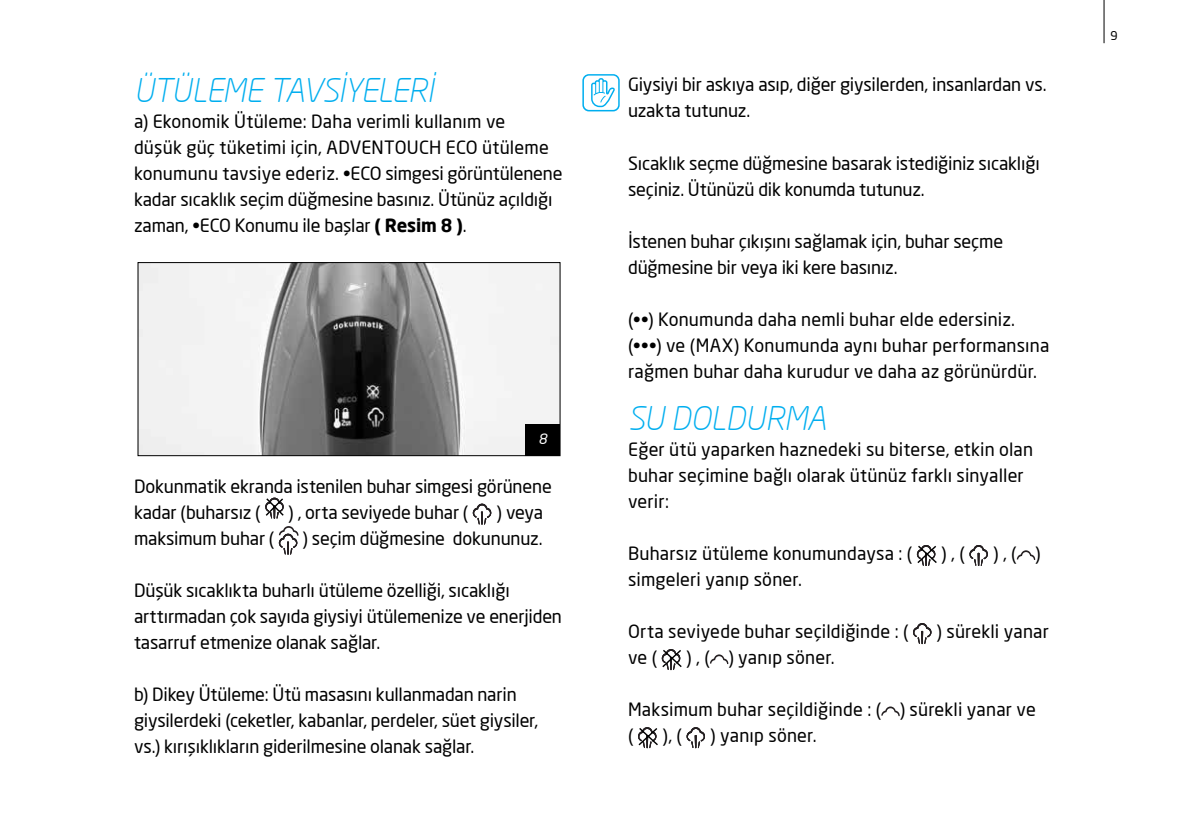
<style>
.page{position:relative;width:1191px;height:840px;background:#fff}
.page>*{position:absolute;margin:0;border:0;box-sizing:border-box;transform-origin:0 0}
.t1{font:italic 300 32px "Neo Sans Pro";letter-spacing:-.02em;color:#00aeef}
.t2{font:18px/26px "Neo Sans Pro";letter-spacing:-.01em;color:#000}
.t3{font:18px/26px "Neo Sans Pro";letter-spacing:.01em;color:#000}
.t4{font:italic 14px "Neo Sans Pro";color:#fff}
.t5{font:12px "Neo Sans Pro";color:#000}
.s1{font-weight:700}
</style>
<div class="page">
<hr style="left:1103px;top:0;width:1px;height:43px;background:#000">
<svg style="left:265px;top:497px;width:19px;height:21px"></svg>
<svg style="left:473px;top:503px;width:18px;height:21px"></svg>
<svg style="left:279px;top:526px;width:19px;height:28px"></svg>
<svg style="left:916px;top:545px;width:21px;height:20px"></svg>
<svg style="left:969px;top:545px;width:19px;height:20px"></svg>
<svg style="left:1016px;top:550px;width:19px;height:9px"></svg>
<svg style="left:913px;top:623px;width:18px;height:20px"></svg>
<svg style="left:661px;top:649px;width:21px;height:20px"></svg>
<svg style="left:710px;top:654px;width:18px;height:9px"></svg>
<svg style="left:881px;top:706px;width:18px;height:9px"></svg>
<svg style="left:638px;top:727px;width:20px;height:20px"></svg>
<svg style="left:686px;top:727px;width:19px;height:20px"></svg>
<svg style="left:582px;top:74px;width:37px;height:37px"></svg>
<img style="left:140px;top:264px;width:418px;height:189px">
<div style="left:138px;top:262px;width:422px;height:193px;border:1px solid #000"></div>
<div style="left:525px;top:424px;width:35px;height:31px;background:#000"></div>
<h1 class="t1" style="left:134px;top:71px;width:301px">ÜTÜLEME TAVSİYELERİ</h1>
<p class="t2" style="left:134px;top:108px;width:430px">a) Ekonomik Ütüleme: Daha verimli kullanım ve<br>düşük güç tüketimi için, ADVENTOUCH ECO ütüleme konumunu tavsiye ederiz. •ECO simgesi görüntülenene kadar sıcaklık seçim düğmesine basınız. Ütünüz açıldığı zaman, •ECO Konumu ile başlar <span class="s1">( Resim 8 )</span>.</p>
<p class="t4" style="left:538px;top:430px;width:10px">8</p>
<p class="t2" style="left:134px;top:472px;width:419px">Dokunmatik ekranda istenilen buhar simgesi görünene kadar (buharsız (</p>
<p class="t2" style="left:288px;top:498px;width:182px">) , orta seviyede buhar (</p>
<p class="t2" style="left:496px;top:498px;width:48px">) veya</p>
<p class="t2" style="left:134px;top:524px;width:142px">maksimum buhar (</p>
<p class="t2" style="left:302px;top:524px;width:241px">) seçim düğmesine dokununuz.</p>
<p class="t2" style="left:134px;top:576px;width:429px">Düşük sıcaklıkta buharlı ütüleme özelliği, sıcaklığı arttırmadan çok sayıda giysiyi ütülemenize ve enerjiden tasarruf etmenize olanak sağlar.</p>
<p class="t2" style="left:134px;top:680px;width:406px">b) Dikey Ütüleme: Ütü masasını kullanmadan narin giysilerdeki (ceketler, kabanlar, perdeler, süet giysiler, vs.) kırışıklıkların giderilmesine olanak sağlar.</p>
<p class="t2" style="left:628px;top:71px;width:420px">Giysiyi bir askıya asıp, diğer giysilerden, insanlardan vs. uzakta tutunuz.</p>
<p class="t2" style="left:628px;top:149px;width:413px">Sıcaklık seçme düğmesine basarak istediğiniz sıcaklığı seçiniz. Ütünüzü dik konumda tutunuz.</p>
<p class="t2" style="left:628px;top:227px;width:376px">İstenen buhar çıkışını sağlamak için, buhar seçme düğmesine bir veya iki kere basınız.</p>
<p class="t3" style="left:628px;top:305px;width:423px">(••) Konumunda daha nemli buhar elde edersiniz. (•••) ve (MAX) Konumunda aynı buhar performansına rağmen buhar daha kurudur ve daha az görünürdür.</p>
<h1 class="t1" style="left:628px;top:398px;width:200px">SU DOLDURMA</h1>
<p class="t3" style="left:628px;top:435px;width:406px">Eğer ütü yaparken haznedeki su biterse, etkin olan buhar seçimine bağlı olarak ütünüz farklı sinyaller verir:</p>
<p class="t3" style="left:628px;top:539px;width:286px">Buharsız ütüleme konumundaysa : (</p>
<p class="t2" style="left:941px;top:539px;width:25px">) , (</p>
<p class="t2" style="left:993px;top:539px;width:49px">) , ( )</p>
<p class="t3" style="left:628px;top:565px;width:175px">simgeleri yanıp söner.</p>
<p class="t3" style="left:628px;top:617px;width:282px">Orta seviyede buhar seçildiğinde : (</p>
<p class="t2" style="left:936px;top:617px;width:114px">) sürekli yanar</p>
<p class="t2" style="left:628px;top:643px;width:31px">ve (</p>
<p class="t3" style="left:686px;top:643px;width:150px">) , ( ) yanıp söner.</p>
<p class="t3" style="left:628px;top:695px;width:409px">Maksimum buhar seçildiğinde : ( ) sürekli yanar ve (</p>
<p class="t2" style="left:662px;top:721px;width:21px">), (</p>
<p class="t3" style="left:710px;top:721px;width:108px">) yanıp söner.</p>
<p class="t5" style="left:1110px;top:28px;width:9px">9</p>
</div>
